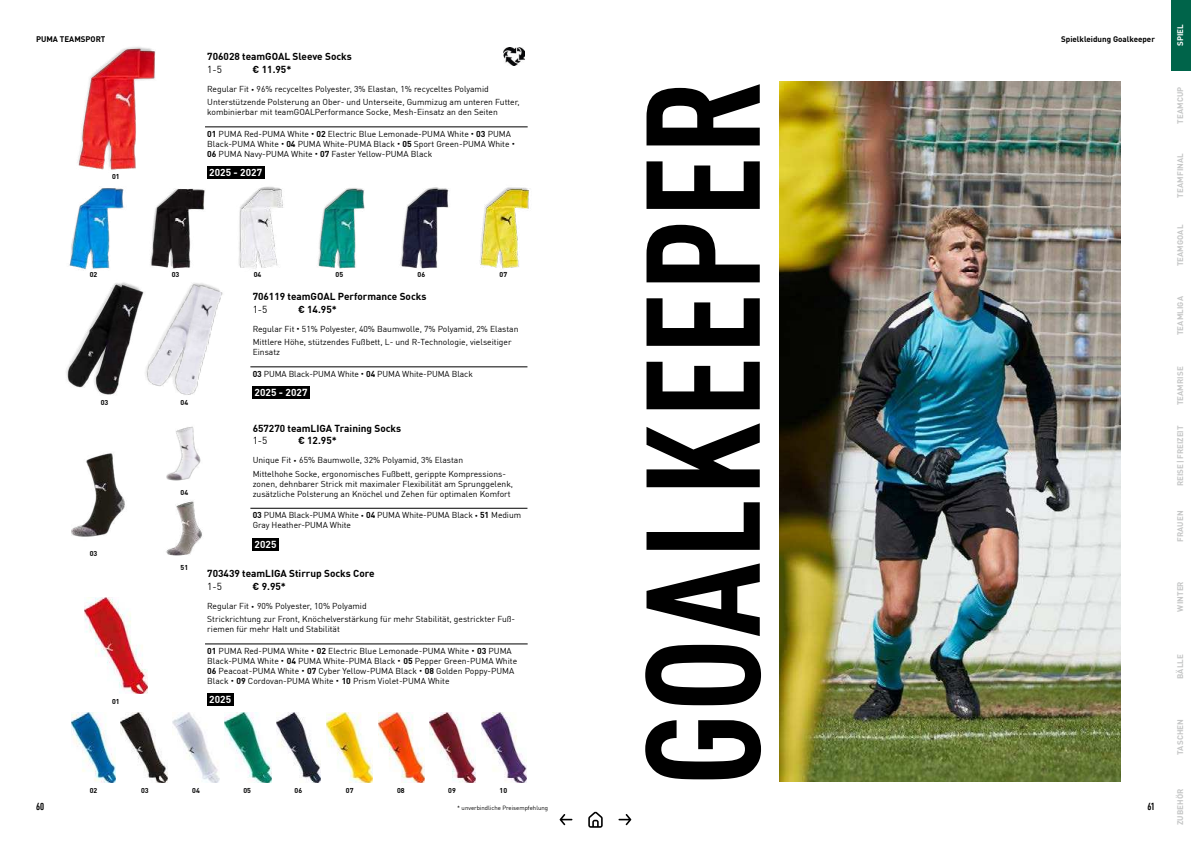
<style>
.page{position:relative;width:1191px;height:842px;background:#fff}
.page>*{position:absolute;margin:0;border:0;box-sizing:border-box;transform-origin:0 0}
.t1{font:700 condensed 159px "FFDI Nfor PUMA";letter-spacing:.01em;color:#000}
.t2{font:700 10px "FFDI Nfor PUMA";color:#000}
.t3{font:700 10px "FFDI Nfor PUMA";letter-spacing:.01em;color:#fff}
.t4{font:10px "FFDI Nfor PUMA";color:#000}
.t5{font:700 condensed 10px "FFDI Nfor PUMA";color:#000}
.t6{font:8.5px/10px "FFDI Nfor PUMA";color:#000}
.t7{font:700 8px "FFDI Nfor PUMA";letter-spacing:.01em;color:#c5c6c6}
.t8{font:700 8px "FFDI Nfor PUMA";color:#000}
.t9{font:700 8px "FFDI Nfor PUMA";letter-spacing:-.01em;color:#c5c6c6}
.t10{font:700 8px "FFDI Nfor PUMA";letter-spacing:.01em;color:#fff}
.t11{font:700 7px "FFDI Nfor PUMA";color:#000}
.t12{font:6px "FFDI Nfor PUMA";color:#000}
.s1{font-weight:700;font-size:11px}
.s2{font-weight:700}
</style>
<div class="page">
<img style="left:71px;top:453px;width:54px;height:84px">
<img style="left:166px;top:426px;width:35px;height:55px">
<img style="left:166px;top:501px;width:36px;height:55px">
<img style="left:225px;top:712px;width:46px;height:70px">
<img style="left:172px;top:712px;width:47px;height:70px">
<img style="left:121px;top:712px;width:46px;height:70px">
<img style="left:71px;top:712px;width:44px;height:70px">
<img style="left:84px;top:598px;width:64px;height:95px">
<img style="left:481px;top:712px;width:45px;height:70px">
<img style="left:429px;top:712px;width:47px;height:70px">
<img style="left:378px;top:712px;width:46px;height:70px">
<img style="left:326px;top:712px;width:47px;height:70px">
<img style="left:276px;top:712px;width:45px;height:70px">
<img style="left:66px;top:305px;width:36px;height:88px">
<img style="left:102px;top:282px;width:164px;height:113px">
<img style="left:69px;top:188px;width:55px;height:83px">
<img style="left:150px;top:188px;width:55px;height:81px">
<img style="left:238px;top:186px;width:45px;height:83px">
<img style="left:318px;top:188px;width:47px;height:81px">
<img style="left:400px;top:187px;width:49px;height:82px">
<img style="left:480px;top:187px;width:49px;height:82px">
<img style="left:77px;top:47px;width:79px;height:123px">
<hr style="left:250px;top:367px;width:277px;height:1px;background:#000">
<hr style="left:250px;top:508px;width:277px;height:1px;background:#000">
<hr style="left:205px;top:127px;width:322px;height:1px;background:#000">
<hr style="left:205px;top:644px;width:322px;height:1px;background:#000">
<img style="left:503px;top:48px;width:21px;height:18px">
<div style="left:207px;top:166px;width:58px;height:13px;background:#000"></div>
<div style="left:252px;top:386px;width:58px;height:13px;background:#000"></div>
<div style="left:252px;top:538px;width:27px;height:13px;background:#000"></div>
<div style="left:207px;top:693px;width:26px;height:12px;background:#000"></div>
<img style="left:779px;top:81px;width:341px;height:701px">
<svg style="left:588px;top:811px;width:14px;height:17px"></svg>
<div style="left:1171px;top:0;width:20px;height:70px;background:#00644a"></div>
<svg style="left:559px;top:814px;width:13px;height:11px"></svg>
<svg style="left:618px;top:814px;width:13px;height:11px"></svg>
<p class="t8" style="left:36px;top:35px;width:71px">PUMA TEAMSPORT</p>
<p class="t11" style="left:112px;top:173px;width:9px">01</p>
<p class="t2" style="left:207px;top:51px;width:146px">706028 teamGOAL Sleeve Socks</p>
<p class="t4" style="left:207px;top:64px;width:16px">1-5</p>
<p class="t2" style="left:253px;top:64px;width:40px">€ 11.95*</p>
<p class="t6" style="left:207px;top:83px;width:314px;line-height:13.4px">Regular Fit <span class="s1">·</span> 96% recyceltes Polyester, 3% Elastan, 1% recyceltes Polyamid<br>Unterstützende Polsterung an Ober- und Unterseite, Gummizug am unteren Futter,</p>
<p class="t6" style="left:207px;top:108px;width:292px">kombinierbar mit teamGOALPerformance Socke, Mesh-Einsatz an den Seiten</p>
<p class="t6" style="left:207px;top:129px;width:309px"><span class="s2">01</span> PUMA Red-PUMA White <span class="s1">·</span> <span class="s2">02</span> Electric Blue Lemonade-PUMA White <span class="s1">·</span> <span class="s2">03</span> PUMA<br>Black-PUMA White <span class="s1">·</span> <span class="s2">04</span> PUMA White-PUMA Black <span class="s1">·</span> <span class="s2">05</span> Sport Green-PUMA White <span class="s1">·<br></span><span class="s2">06</span> PUMA Navy-PUMA White <span class="s1">·</span> <span class="s2">07</span> Faster Yellow-PUMA Black</p>
<p class="t3" style="left:209px;top:167px;width:55px">2025 - 2027</p>
<p class="t11" style="left:90px;top:271px;width:9px">02</p>
<p class="t11" style="left:172px;top:271px;width:9px">03</p>
<p class="t11" style="left:254px;top:271px;width:9px">04</p>
<p class="t11" style="left:336px;top:271px;width:9px">05</p>
<p class="t11" style="left:417px;top:271px;width:9px">06</p>
<p class="t11" style="left:499px;top:271px;width:9px">07</p>
<p class="t2" style="left:253px;top:291px;width:175px">706119 teamGOAL Performance Socks</p>
<p class="t4" style="left:253px;top:304px;width:16px">1-5</p>
<p class="t2" style="left:298px;top:304px;width:40px">€ 14.95*</p>
<p class="t6" style="left:253px;top:322px;width:267px;line-height:13.4px">Regular Fit <span class="s1">·</span> 51% Polyester, 40% Baumwolle, 7% Polyamid, 2% Elastan<br>Mittlere Höhe, stützendes Fußbett, L- und R-Technologie, vielseitiger</p>
<p class="t6" style="left:253px;top:348px;width:29px">Einsatz</p>
<p class="t6" style="left:253px;top:369px;width:222px"><span class="s2">03</span> PUMA Black-PUMA White <span class="s1">·</span> <span class="s2">04</span> PUMA White-PUMA Black</p>
<p class="t11" style="left:101px;top:398px;width:9px">03</p>
<p class="t11" style="left:90px;top:550px;width:9px">03</p>
<p class="t11" style="left:112px;top:698px;width:9px">01</p>
<p class="t11" style="left:181px;top:398px;width:9px">04</p>
<p class="t11" style="left:181px;top:489px;width:9px">04</p>
<p class="t11" style="left:181px;top:564px;width:9px">51</p>
<p class="t3" style="left:254px;top:387px;width:55px">2025 - 2027</p>
<p class="t2" style="left:253px;top:422px;width:150px">657270 teamLIGA Training Socks</p>
<p class="t4" style="left:253px;top:435px;width:16px">1-5</p>
<p class="t2" style="left:298px;top:435px;width:40px">€ 12.95*</p>
<p class="t6" style="left:253px;top:454px;width:255px;line-height:13.4px">Unique Fit <span class="s1">·</span> 65% Baumwolle, 32% Polyamid, 3% Elastan<br>Mittelhohe Socke, ergonomisches Fußbett, gerippte Kompressions-</p>
<p class="t6" style="left:253px;top:478px;width:262px">zonen, dehnbarer Strick mit maximaler Flexibilität am Sprunggelenk, zusätzliche Polsterung an Knöchel und Zehen für optimalen Komfort</p>
<p class="t6" style="left:253px;top:510px;width:270px"><span class="s2">03</span> PUMA Black-PUMA White <span class="s1">·</span> <span class="s2">04</span> PUMA White-PUMA Black <span class="s1">·</span> <span class="s2">51</span> Medium<br>Gray Heather-PUMA White</p>
<p class="t3" style="left:254px;top:539px;width:24px">2025</p>
<p class="t2" style="left:207px;top:568px;width:169px">703439 teamLIGA Stirrup Socks Core</p>
<p class="t4" style="left:207px;top:581px;width:16px">1-5</p>
<p class="t2" style="left:253px;top:581px;width:35px">€ 9.95*</p>
<p class="t6" style="left:207px;top:600px;width:309px;line-height:13.4px">Regular Fit <span class="s1">·</span> 90% Polyester, 10% Polyamid<br>Strickrichtung zur Front, Knöchelverstärkung für mehr Stabilität, gestrickter Fuß-</p>
<p class="t6" style="left:207px;top:625px;width:134px">riemen für mehr Halt und Stabilität</p>
<p class="t6" style="left:207px;top:646px;width:311px"><span class="s2">01</span> PUMA Red-PUMA White <span class="s1">·</span> <span class="s2">02</span> Electric Blue Lemonade-PUMA White <span class="s1">·</span> <span class="s2">03</span> PUMA Black-PUMA White <span class="s1">·</span> <span class="s2">04</span> PUMA White-PUMA Black <span class="s1">·</span> <span class="s2">05</span> Pepper Green-PUMA White <span class="s2">06</span> Peacoat-PUMA White <span class="s1">·</span> <span class="s2">07</span> Cyber Yellow-PUMA Black <span class="s1">·</span> <span class="s2">08</span> Golden Poppy-PUMA Black <span class="s1">·</span> <span class="s2">09</span> Cordovan-PUMA White <span class="s1">·</span> <span class="s2">10</span> Prism Violet-PUMA White</p>
<p class="t3" style="left:209px;top:693px;width:24px">2025</p>
<p class="t11" style="left:90px;top:786px;width:9px">02</p>
<p class="t11" style="left:141px;top:786px;width:9px">03</p>
<p class="t11" style="left:192px;top:786px;width:9px">04</p>
<p class="t11" style="left:243px;top:786px;width:9px">05</p>
<p class="t11" style="left:295px;top:786px;width:9px">06</p>
<p class="t11" style="left:346px;top:786px;width:9px">07</p>
<p class="t11" style="left:397px;top:786px;width:9px">08</p>
<p class="t11" style="left:448px;top:786px;width:9px">09</p>
<p class="t11" style="left:499px;top:786px;width:9px">10</p>
<h1 class="t1" style="left:621px;top:786px;width:708px;rotate:-90deg">GOALKEEPER</h1>
<p class="t8" style="left:1061px;top:35px;width:95px">Spielkleidung Goalkeeper</p>
<p class="t5" style="left:36px;top:801px;width:10px">60</p>
<p class="t5" style="left:1147px;top:801px;width:9px">61</p>
<p class="t12" style="left:457px;top:804px;width:92px">* unverbindliche Preisempfehlung</p>
<p class="t10" style="left:1175px;top:46px;width:23px;rotate:-90deg">SPIEL</p>
<p class="t7" style="left:1175px;top:124px;width:38px;rotate:-90deg">TEAMCUP</p>
<p class="t7" style="left:1175px;top:197px;width:46px;rotate:-90deg">TEAMFINAL</p>
<p class="t7" style="left:1175px;top:266px;width:43px;rotate:-90deg">TEAMGOAL</p>
<p class="t7" style="left:1175px;top:335px;width:40px;rotate:-90deg">TEAMLIGA</p>
<p class="t7" style="left:1175px;top:405px;width:40px;rotate:-90deg">TEAMRISE</p>
<p class="t9" style="left:1175px;top:486px;width:62px;rotate:-90deg">REISE | FREIZEIT</p>
<p class="t7" style="left:1175px;top:542px;width:33px;rotate:-90deg">FRAUEN</p>
<p class="t7" style="left:1175px;top:611px;width:32px;rotate:-90deg">WINTER</p>
<p class="t7" style="left:1175px;top:679px;width:27px;rotate:-90deg">BÄLLE</p>
<p class="t7" style="left:1175px;top:755px;width:37px;rotate:-90deg">TASCHEN</p>
<p class="t7" style="left:1175px;top:825px;width:38px;rotate:-90deg">ZUBEHÖR</p>
</div>
